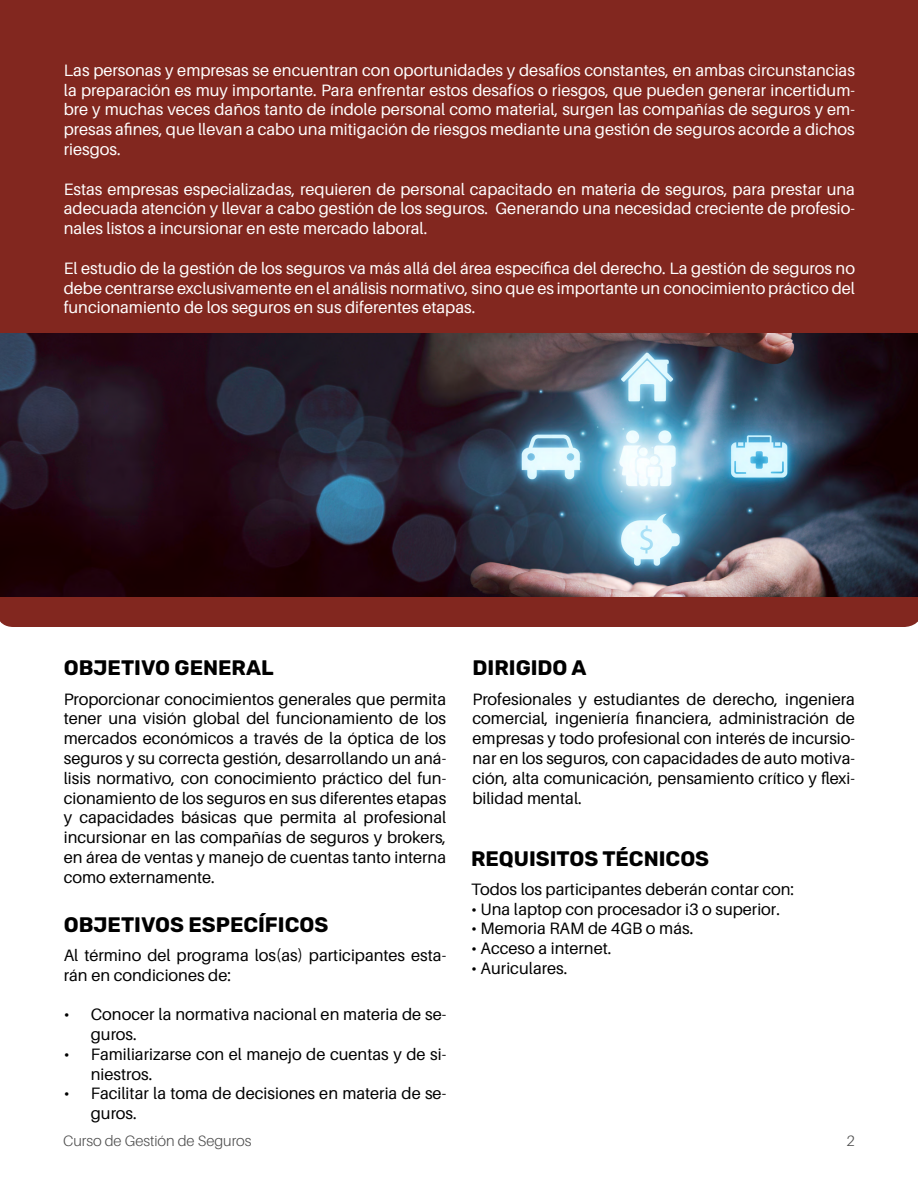
<style>
.page{position:relative;width:918px;height:1188px;background:#fff}
.page>*{position:absolute;margin:0;border:0;box-sizing:border-box;transform-origin:0 0}
.t1{font:700 21px "Rubik";color:#000}
.t2{font:16.5px/19.8px "Aileron";color:#000}
.t3{font:16.5px/19.8px "Aileron";color:#fff;text-align:justify}
.t4{font:300 15px "Aileron";color:#4d4d4d}
</style>
<div class="page">
<div style="left:0;top:0;width:918px;height:627px;background:#82271f"></div>
<img style="left:0;top:333px;width:918px;height:264px">
<p class="t3" style="left:64px;top:60px;width:793px">Las personas y empresas se encuentran con oportunidades y desafíos constantes, en ambas circunstancias la preparación es muy importante. Para enfrentar estos desafíos o riesgos, que pueden generar incertidum&shy;bre y muchas veces daños tanto de índole personal como material, surgen las compañías de seguros y em&shy;presas afines, que llevan a cabo una mitigación de riesgos mediante una gestión de seguros acorde a dichos riesgos.</p>
<p class="t3" style="left:64px;top:179px;width:793px">Estas empresas especializadas, requieren de personal capacitado en materia de seguros, para prestar una adecuada atención y llevar a cabo gestión de los seguros. Generando una necesidad creciente de profesio&shy;nales listos a incursionar en este mercado laboral.</p>
<p class="t3" style="left:64px;top:258px;width:793px">El estudio de la gestión de los seguros va más allá del área específica del derecho. La gestión de seguros no debe centrarse exclusivamente en el análisis normativo, sino que es importante un conocimiento práctico del funcionamiento de los seguros en sus diferentes etapas.</p>
<p class="t1" style="left:64px;top:656px;width:211px">OBJETIVO GENERAL</p>
<p class="t2" style="left:64px;top:689px;width:384px;text-align:justify">Proporcionar conocimientos generales que permita tener una visión global del funcionamiento de los mercados económicos a través de la óptica de los seguros y su correcta gestión, desarrollando un aná&shy;lisis normativo, con conocimiento práctico del fun&shy;cionamiento de los seguros en sus diferentes etapas y capacidades básicas que permita al profesional incursionar en las compañías de seguros y brokers, en área de ventas y manejo de cuentas tanto interna como externamente.</p>
<p class="t1" style="left:64px;top:913px;width:266px">OBJETIVOS ESPECÍFICOS</p>
<p class="t2" style="left:64px;top:945px;width:384px">Al término del programa los(as) participantes esta&shy;rán en condiciones de:</p>
<p class="t2" style="left:91px;top:1005px;width:357px;text-indent:-27px">• Conocer la normativa nacional en materia de se&shy;guros.</p>
<p class="t2" style="left:91px;top:1044px;width:357px;text-indent:-27px">• Familiarizarse con el manejo de cuentas y de si&shy;niestros.</p>
<p class="t2" style="left:91px;top:1084px;width:357px;text-indent:-27px">• Facilitar la toma de decisiones en materia de se&shy;guros.</p>
<p class="t1" style="left:473px;top:656px;width:116px">DIRIGIDO A</p>
<p class="t2" style="left:473px;top:689px;width:384px;text-align:justify">Profesionales y estudiantes de derecho, ingeniera comercial, ingeniería financiera, administración de empresas y todo profesional con interés de incursio&shy;nar en los seguros, con capacidades de auto motiva&shy;ción, alta comunicación, pensamiento crítico y flexi&shy;bilidad mental.</p>
<p class="t1" style="left:471px;top:847px;width:240px">REQUISITOS TÉCNICOS</p>
<p class="t2" style="left:471px;top:879px;width:325px">Todos los participantes deberán contar con:</p>
<p class="t2" style="left:471px;top:899px;width:310px">• Una laptop con procesador i3 o superior.</p>
<p class="t2" style="left:471px;top:919px;width:224px">• Memoria RAM de 4GB o más.</p>
<p class="t2" style="left:471px;top:939px;width:142px">• Acceso a internet.</p>
<p class="t2" style="left:471px;top:958px;width:98px">• Auriculares.</p>
<p class="t4" style="left:63px;top:1132px;width:190px">Curso de Gestión de Seguros</p>
<p class="t4" style="left:847px;top:1132px;width:10px">2</p>
</div>
